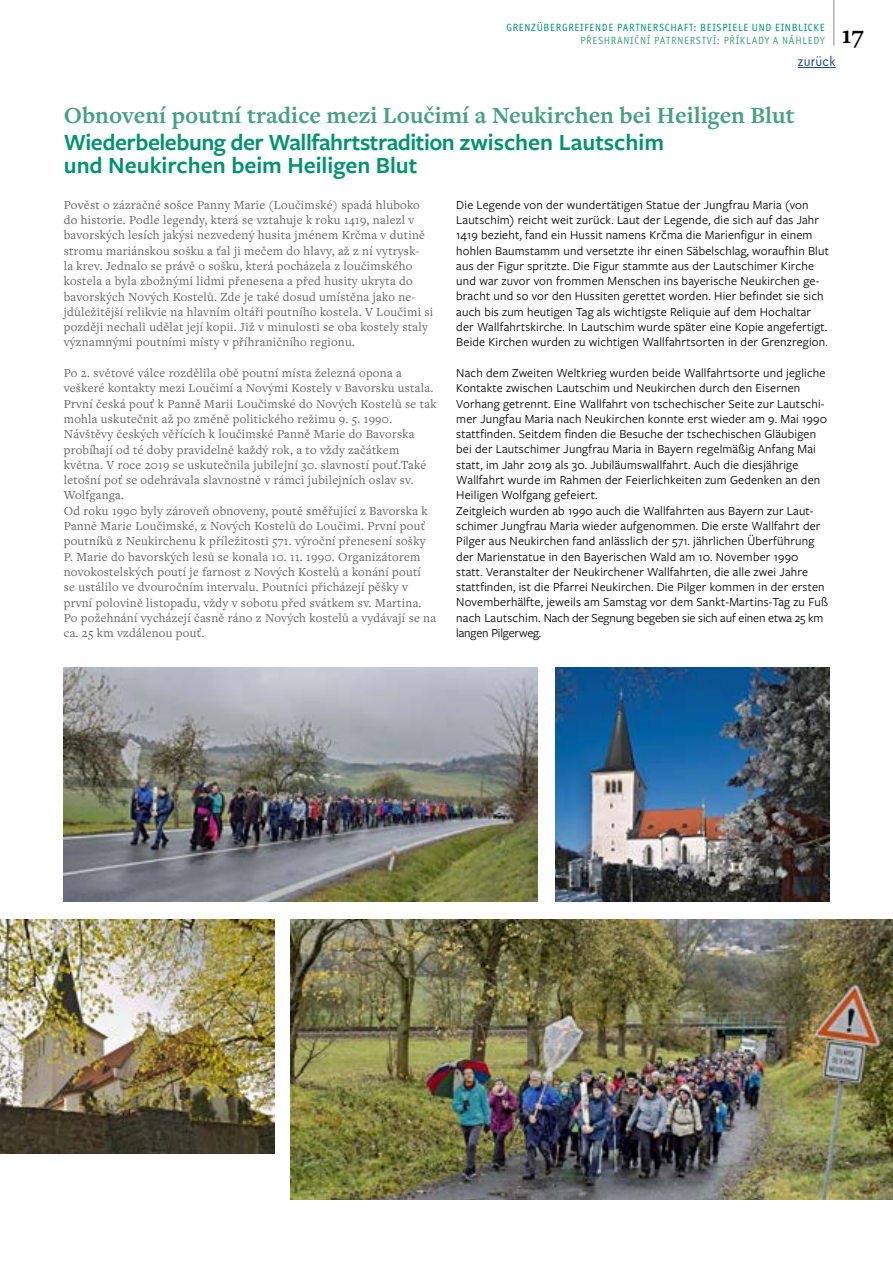
<style>
.page{position:relative;width:893px;height:1263px;background:#fff}
.page>*{position:absolute;margin:0;border:0;box-sizing:border-box;transform-origin:0 0}
.t1{font:700 25.5px "Freight Text Pro";color:#000}
.t2{font:600 24px/22.5px "Freight Sans Pro";color:#00946e}
.t3{font:700 24px "Freight Text Pro";color:#47a282}
.t4{font:13.5px "Cera Compact Pro";letter-spacing:.02em;color:#164194}
.t5{font:12.75px/15.3px "Freight Sans Pro";letter-spacing:.015em;color:#000}
.t6{font:12.75px/15.3px "Freight Text Pro";letter-spacing:.02em;color:#646363}
.t7{font:10.5px "Officina Sans ITC Pro";letter-spacing:.07em;color:#00946e}
.t8{font:10.5px "Officina Sans ITC Pro";letter-spacing:.07em;color:#47a282}
</style>
<div class="page">
<hr style="left:798px;top:67px;width:38px;height:1px;background:#164194">
<img style="left:64px;top:668px;width:474px;height:233px">
<img style="left:290px;top:919px;width:603px;height:280px">
<img style="left:555px;top:668px;width:274px;height:233px">
<img style="left:0;top:919px;width:274px;height:234px">
<hr style="left:833px;top:0;width:1px;height:45px;background:#b3b2b2">
<p class="t7" style="left:506px;top:21px;width:320px">GRENZÜBERGREIFENDE PARTNERSCHAFT: BEISPIELE UND EINBLICKE</p>
<p class="t8" style="left:580px;top:34px;width:246px">PŘESHRANIČNÍ PATRNERSTVÍ: PŘÍKLADY A NÁHLEDY</p>
<h1 class="t1" style="left:842px;top:18px;width:24px">17</h1>
<p class="t4" style="left:798px;top:53px;width:39px">zurück</p>
<h2 class="t3" style="left:64px;top:99px;width:732px">Obnovení poutní tradice mezi Loučimí a Neukirchen bei Heiligen Blut</h2>
<h2 class="t2" style="left:64px;top:130px;width:602px">Wiederbelebung der Wallfahrtstradition zwischen Lautschim und Neukirchen beim Heiligen Blut</h2>
<p class="t6" style="left:64px;top:197px;width:371px">Pověst o zázračné sošce Panny Marie (Loučimské) spadá hluboko do historie. Podle legendy, která se vztahuje k roku 1419, nalezl v bavorských lesích jakýsi nezvedený husita jménem Krčma v dutině stromu mariánskou sošku a ťal ji mečem do hlavy, až z ní vytrysk-<br>la krev. Jednalo se právě o sošku, která pocházela z loučimského kostela a byla zbožnými lidmi přenesena a před husity ukryta do bavorských Nových Kostelů. Zde je také dosud umístěna jako ne&shy;jdůležitější relikvie na hlavním oltáři poutního kostela. V Loučimi si později nechali udělat její kopii. Již v minulosti se oba kostely staly významnými poutními místy v příhraničního regionu.</p>
<p class="t6" style="left:64px;top:365px;width:374px">Po 2. světové válce rozdělila obě poutní místa železná opona a veškeré kontakty mezi Loučimí a Novými Kostely v Bavorsku ustala.<br>První česká pouť k Panně Marii Loučimské do Nových Kostelů se tak mohla uskutečnit až po změně politického režimu 9. 5. 1990.<br>Návštěvy českých věřících k loučimské Panně Marie do Bavorska probíhají od té doby pravidelně každý rok, a to vždy začátkem května. V roce 2019 se uskutečnila jubilejní 30. slavností pouť.Také letošní poť se odehrávala slavnostně v rámci jubilejních oslav sv.<br>Wolfganga.<br>Od roku 1990 byly zároveň obnoveny, poutě směřující z Bavorska k Panně Marie Loučimské, z Nových Kostelů do Loučimi. První pouť poutníků z Neukirchenu k příležitosti 571. výroční přenesení sošky P. Marie do bavorských lesů se konala 10. 11. 1990. Organizátorem novokostelských poutí je farnost z Nových Kostelů a konání poutí<br>se ustálilo ve dvouročním intervalu. Poutníci přicházejí pěšky v první polovině listopadu, vždy v sobotu před svátkem sv. Martina.<br>Po požehnání vycházejí časně ráno z Nových kostelů a vydávají se na ca. 25 km vzdálenou pouť.</p>
<p class="t5" style="left:456px;top:196px;width:374px">Die Legende von der wundertätigen Statue der Jungfrau Maria (von Lautschim) reicht weit zurück. Laut der Legende, die sich auf das Jahr 1419 bezieht, fand ein Hussit namens Krčma die Marienfigur in einem hohlen Baumstamm und versetzte ihr einen Säbelschlag, woraufhin Blut aus der Figur spritzte. Die Figur stammte aus der Lautschimer Kirche und war zuvor von frommen Menschen ins bayerische Neukirchen ge&shy;bracht und so vor den Hussiten gerettet worden. Hier befindet sie sich auch bis zum heutigen Tag als wichtigste Reliquie auf dem Hochaltar der Wallfahrtskirche. In Lautschim wurde später eine Kopie angefertigt.<br>Beide Kirchen wurden zu wichtigen Wallfahrtsorten in der Grenzregion.</p>
<p class="t5" style="left:456px;top:365px;width:373px">Nach dem Zweiten Weltkrieg wurden beide Wallfahrtsorte und jegliche Kontakte zwischen Lautschim und Neukirchen durch den Eisernen Vorhang getrennt. Eine Wallfahrt von tschechischer Seite zur Lautschi&shy;mer Jungfau Maria nach Neukirchen konnte erst wieder am 9. Mai 1990 stattfinden. Seitdem finden die Besuche der tschechischen Gläubigen bei der Lautschimer Jungfrau Maria in Bayern regelmäßig Anfang Mai statt, im Jahr 2019 als 30. Jubiläumswallfahrt. Auch die diesjährige Wallfahrt wurde im Rahmen der Feierlichkeiten zum Gedenken an den Heiligen Wolfgang gefeiert.<br>Zeitgleich wurden ab 1990 auch die Wallfahrten aus Bayern zur Laut&shy;schimer Jungfrau Maria wieder aufgenommen. Die erste Wallfahrt der Pilger aus Neukirchen fand anlässlich der 571. jährlichen Überführung der Marienstatue in den Bayerischen Wald am 10. November 1990 statt. Veranstalter der Neukirchener Wallfahrten, die alle zwei Jahre stattfinden, ist die Pfarrei Neukirchen. Die Pilger kommen in der ersten Novemberhälfte, jeweils am Samstag vor dem Sankt-Martins-Tag zu Fuß nach Lautschim. Nach der Segnung begeben sie sich auf einen etwa 25 km langen Pilgerweg.</p>
</div>
